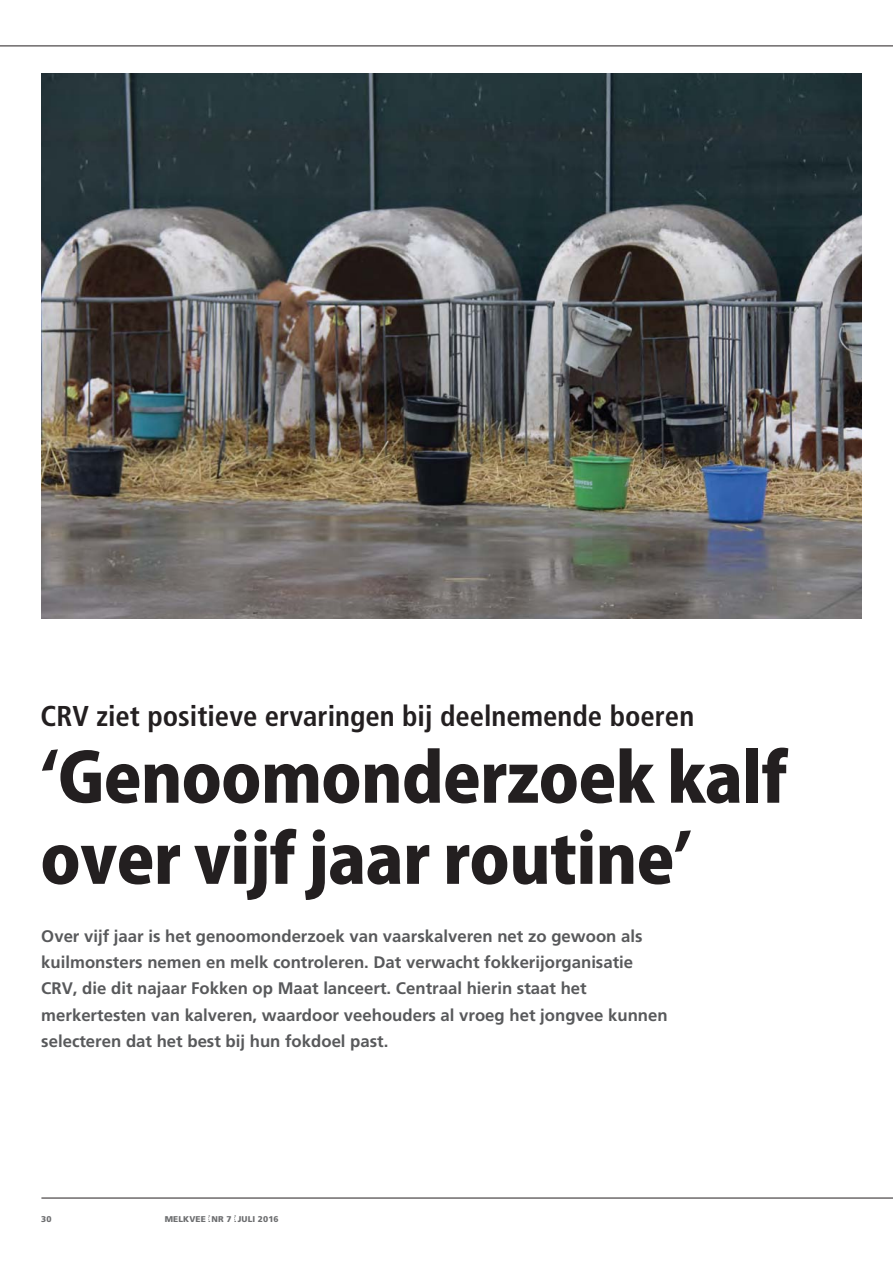
<style>
.page{position:relative;width:893px;height:1263px;background:#fff}
.page>*{position:absolute;margin:0;border:0;box-sizing:border-box;transform-origin:0 0}
.t1{font:67.65px/81.2px "Koz Go Pro Heavy 90 msp RKSJ H";letter-spacing:-.01em;color:#231f20}
.t2{font:700 condensed 28.65px "Frutiger LT Std";color:#231f20}
.t3{font:700 16.8px/26.2px "Frutiger LT Std";color:#58595b}
.t4{font:900 8.4px "Frutiger LT Std";letter-spacing:.01em;color:#6d6e70}
</style>
<div class="page">
<img style="left:41px;top:73px;width:821px;height:546px">
<hr style="left:0;top:46px;width:892px;height:1px;background:#231f20">
<hr style="left:41px;top:1198px;width:851px;height:1px;background:#231f20">
<h2 class="t2" style="left:40px;top:704px;width:655px">CRV ziet positieve ervaringen bij deelnemende boeren</h2>
<h1 class="t1" style="left:41px;top:746px;width:748px">ʻGenoomonderzoek kalf over vijf jaar routineʼ</h1>
<p class="t3" style="left:41px;top:924px;width:628px">Over vijf jaar is het genoomonderzoek van vaarskalveren net zo gewoon als kuilmonsters nemen en melk controleren. Dat verwacht fokkerijorganisatie CRV, die dit najaar Fokken op Maat lanceert. Centraal hierin staat het merkertesten van kalveren, waardoor veehouders al vroeg het jongvee kunnen selecteren dat het best bij hun fokdoel past.</p>
<p class="t4" style="left:41px;top:1214px;width:12px">30</p>
<p class="t4" style="left:165px;top:1214px;width:115px">MELKVEE NR 7 JULI 2016</p>
</div>
